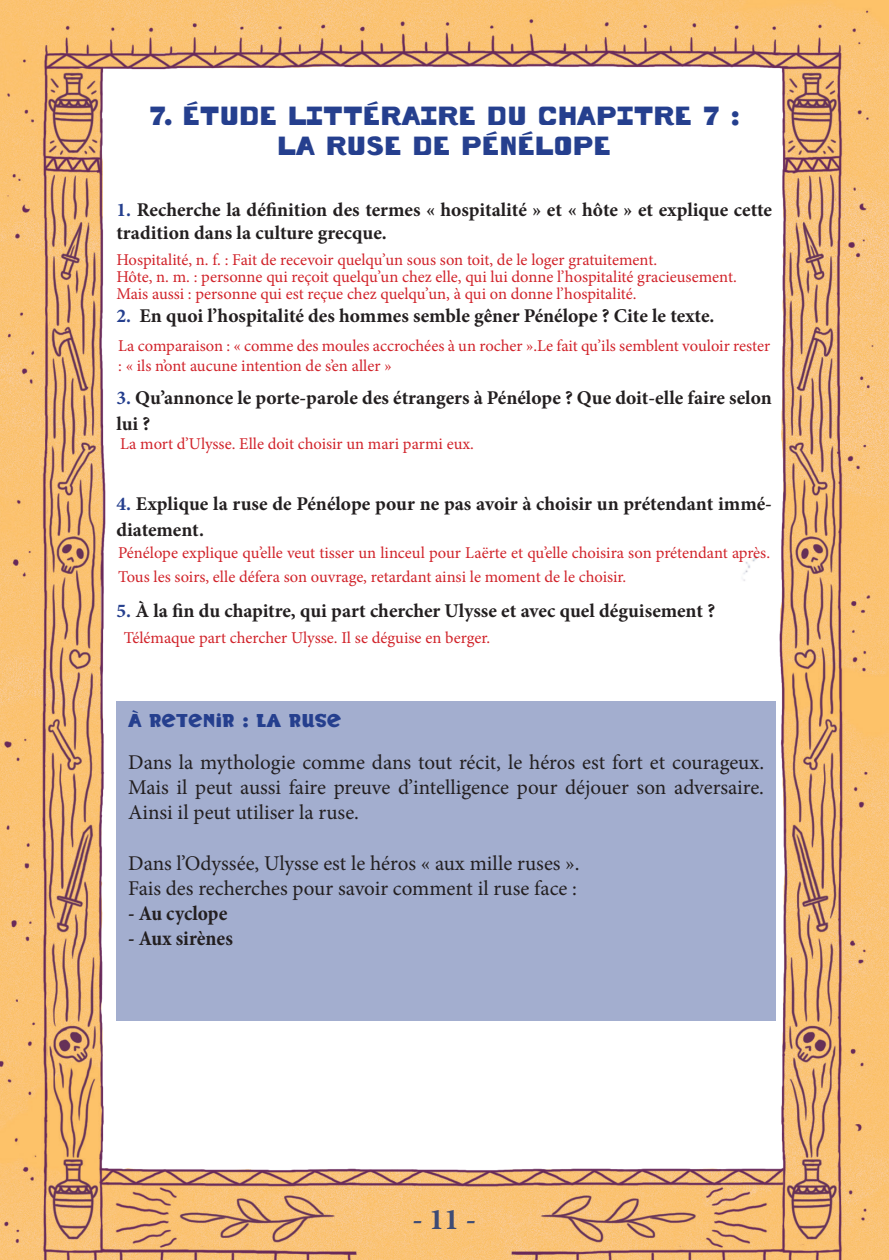
<style>
.page{position:relative;width:889px;height:1260px;background:#fff}
.page>*{position:absolute;margin:0;border:0;box-sizing:border-box;transform-origin:0 0}
.t1{font:700 30px "Minion Pro";color:#3e4b75}
.t2{font:25.5px/30.6px "Bad Typ";color:#253f8e;text-align:center}
.t3{font:21px/25.2px "Minion Pro";color:#231f20;text-align:justify}
.t4{font:700 condensed 21px "Minion Pro";color:#231f20}
.t5{font:700 19.5px/25.2px "Minion Pro";color:#231f20}
.t6{font:18px "Bad Typ";color:#253f8e}
.t7{font:16.5px/17.1px "Minion Pro";color:#d1232a}
.s1{color:#253f8e}
</style>
<div class="page">
<img style="left:0;top:0;width:889px;height:1259px">
<div style="left:116px;top:701px;width:659px;height:320px;background:#a3aecf"></div>
<h2 class="t2" style="left:149px;top:100px;width:591px">7. ÉTUDE LITTÉRAIRE DU CHAPITRE 7 :<br>LA RUSE DE PÉNÉLOPE</h2>
<p class="t5" style="left:116px;top:197px;width:657px;line-height:23.4px"><span class="s1">1.</span> Recherche la définition des termes « hospitalité » et « hôte » et explique cette tradition dans la culture grecque.</p>
<p class="t7" style="left:116px;top:251px;width:622px">Hospitalité, n. f. : Fait de recevoir quelqu’un sous son toit, de le loger gratuitement.<br>Hôte, n. m. : personne qui reçoit quelqu’un chez elle, qui lui donne l’hospitalité gracieusement.<br>Mais aussi : personne qui est reçue chez quelqu’un, à qui on donne l’hospitalité.</p>
<p class="t7" style="left:118px;top:336px;width:653px;line-height:19.8px">La comparaison : « comme des moules accrochées à un rocher ».Le fait qu’ils semblent vouloir rester : « ils n’ont aucune intention de s’en aller »</p>
<p class="t5" style="left:116px;top:303px;width:599px"><span class="s1">2.</span> En quoi l’hospitalité des hommes semble gêner Pénélope ? Cite le texte.</p>
<p class="t5" style="left:116px;top:385px;width:657px"><span class="s1">3.</span> Qu’annonce le porte-parole des étrangers à Pénélope ? Que doit-elle faire selon lui ?</p>
<p class="t7" style="left:120px;top:435px;width:355px">La mort d’Ulysse. Elle doit choisir un mari parmi eux.</p>
<p class="t5" style="left:116px;top:491px;width:657px"><span class="s1">4.</span> Explique la ruse de Pénélope pour ne pas avoir à choisir un prétendant immé&shy;diatement.</p>
<p class="t7" style="left:118px;top:541px;width:653px;line-height:23.4px">Pénélope explique qu’elle veut tisser un linceul pour Laërte et qu’elle choisira son prétendant après.<br>Tous les soirs, elle défera son ouvrage, retardant ainsi le moment de le choisir.</p>
<p class="t5" style="left:116px;top:597px;width:600px"><span class="s1">5.</span> À la fin du chapitre, qui part chercher Ulysse et avec quel déguisement ?</p>
<p class="t7" style="left:124px;top:629px;width:368px">Télémaque part chercher Ulysse. Il se déguise en berger.</p>
<p class="t6" style="left:128px;top:709px;width:214px">À RETENIR : LA RUSE</p>
<p class="t3" style="left:128px;top:749px;width:637px">Dans la mythologie comme dans tout récit, le héros est fort et courageux.<br>Mais il peut aussi faire preuve d’intelligence pour déjouer son adversaire.<br>Ainsi il peut utiliser la ruse.</p>
<p class="t3" style="left:128px;top:850px;width:453px">Dans l’Odyssée, Ulysse est le héros « aux mille ruses ».<br>Fais des recherches pour savoir comment il ruse face :</p>
<p class="t4" style="left:128px;top:899px;width:101px">- Au cyclope</p>
<p class="t4" style="left:128px;top:924px;width:106px">- Aux sirènes</p>
<h1 class="t1" style="left:412px;top:1197px;width:65px">- 11 -</h1>
</div>
